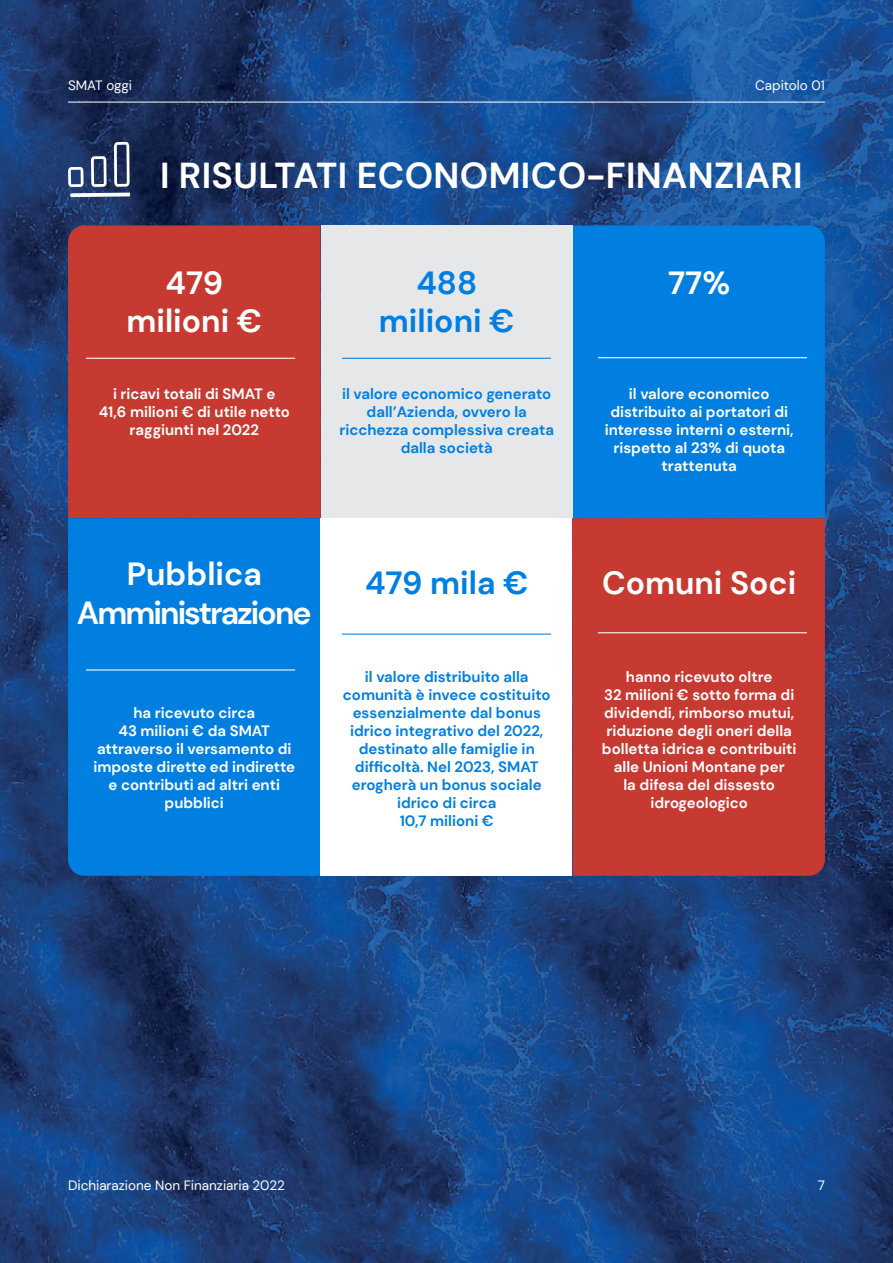
<style>
.page{position:relative;width:893px;height:1263px;background:#fff}
.page>*{position:absolute;margin:0;border:0;box-sizing:border-box;transform-origin:0 0}
.t1{font:700 36px "DM Sans";letter-spacing:.01em;color:#fff}
.t2{font:700 31.95px/38.4px "DM Sans";color:#fff;text-align:center}
.t3{font:700 31.95px/38.4px "DM Sans";letter-spacing:-.06em;color:#fff;text-align:center}
.t4{font:700 31.95px/38.4px "DM Sans";color:#007fe1;text-align:center}
.t5{font:700 15px/18px "DM Sans";color:#fff;text-align:center}
.t6{font:700 15px/18px "DM Sans";color:#007fe1;text-align:center}
.t7{font:13.5px "DM Sans";color:#fff}
</style>
<div class="page">
<img style="left:0;top:0;width:893px;height:1263px">
<hr style="left:68px;top:102px;width:757px;height:1px;background:#fff">
<div style="left:572px;top:225px;width:253px;height:293px;background:#007fe1"></div>
<div style="left:68px;top:225px;width:253px;height:293px;background:#c73a32"></div>
<div style="left:321px;top:225px;width:251px;height:293px;background:#e6e7e9"></div>
<div style="left:68px;top:518px;width:253px;height:358px;background:#007fe1"></div>
<div style="left:572px;top:518px;width:253px;height:358px;background:#c73a32"></div>
<div style="left:321px;top:518px;width:251px;height:358px;background:#fff"></div>
<hr style="left:86px;top:358px;width:209px;height:1px;background:#fff">
<hr style="left:342px;top:358px;width:209px;height:1px;background:#007fe1">
<hr style="left:598px;top:357px;width:209px;height:1px;background:#fff">
<hr style="left:86px;top:669px;width:209px;height:1px;background:#fff">
<hr style="left:342px;top:633px;width:209px;height:2px;background:#007fe1">
<hr style="left:598px;top:632px;width:209px;height:1px;background:#fff">
<svg style="left:70px;top:193px;width:60px;height:4px"></svg>
<svg style="left:91px;top:156px;width:16px;height:31px"></svg>
<svg style="left:114px;top:142px;width:16px;height:45px"></svg>
<svg style="left:68px;top:167px;width:16px;height:20px"></svg>
<p class="t7" style="left:68px;top:76px;width:66px">SMAT oggi</p>
<p class="t7" style="left:755px;top:76px;width:71px">Capitolo 01</p>
<h1 class="t1" style="left:160px;top:152px;width:644px">I RISULTATI ECONOMICO-FINANZIARI</h1>
<h2 class="t2" style="left:126px;top:263px;width:137px">479 milioni €</h2>
<h2 class="t4" style="left:379px;top:263px;width:137px">488 milioni €</h2>
<h2 class="t2" style="left:668px;top:263px;width:64px">77%</h2>
<p class="t5" style="left:99px;top:385px;width:193px">i ricavi totali di SMAT e<br>41,6 milioni € di utile netto raggiunti nel 2022</p>
<p class="t6" style="left:340px;top:385px;width:216px">il valore economico generato dall’Azienda, ovvero la ricchezza complessiva creata dalla società</p>
<p class="t5" style="left:605px;top:385px;width:191px">il valore economico distribuito ai portatori di interesse interni o esterni, rispetto al 23% di quota trattenuta</p>
<h2 class="t3" style="left:77px;top:555px;width:236px">Pubblica<br>Amministrazione</h2>
<h2 class="t4" style="left:365px;top:563px;width:165px">479 mila €</h2>
<h2 class="t2" style="left:602px;top:563px;width:196px">Comuni Soci</h2>
<p class="t5" style="left:93px;top:704px;width:203px">ha ricevuto circa<br>43 milioni € da SMAT attraverso il versamento di imposte dirette ed indirette e contributi ad altri enti pubblici</p>
<p class="t6" style="left:343px;top:668px;width:209px">il valore distribuito alla comunità è invece costituito essenzialmente dal bonus idrico integrativo del 2022, destinato alle famiglie in difficoltà. Nel 2023, SMAT erogherà un bonus sociale idrico di circa<br>10,7 milioni €</p>
<p class="t5" style="left:602px;top:668px;width:196px">hanno ricevuto oltre<br>32 milioni € sotto forma di dividendi, rimborso mutui, riduzione degli oneri della bolletta idrica e contribuiti alle Unioni Montane per<br>la difesa del dissesto idrogeologico</p>
<p class="t7" style="left:68px;top:1177px;width:218px">Dichiarazione Non Finanziaria 2022</p>
<p class="t7" style="left:818px;top:1177px;width:9px">7</p>
</div>
